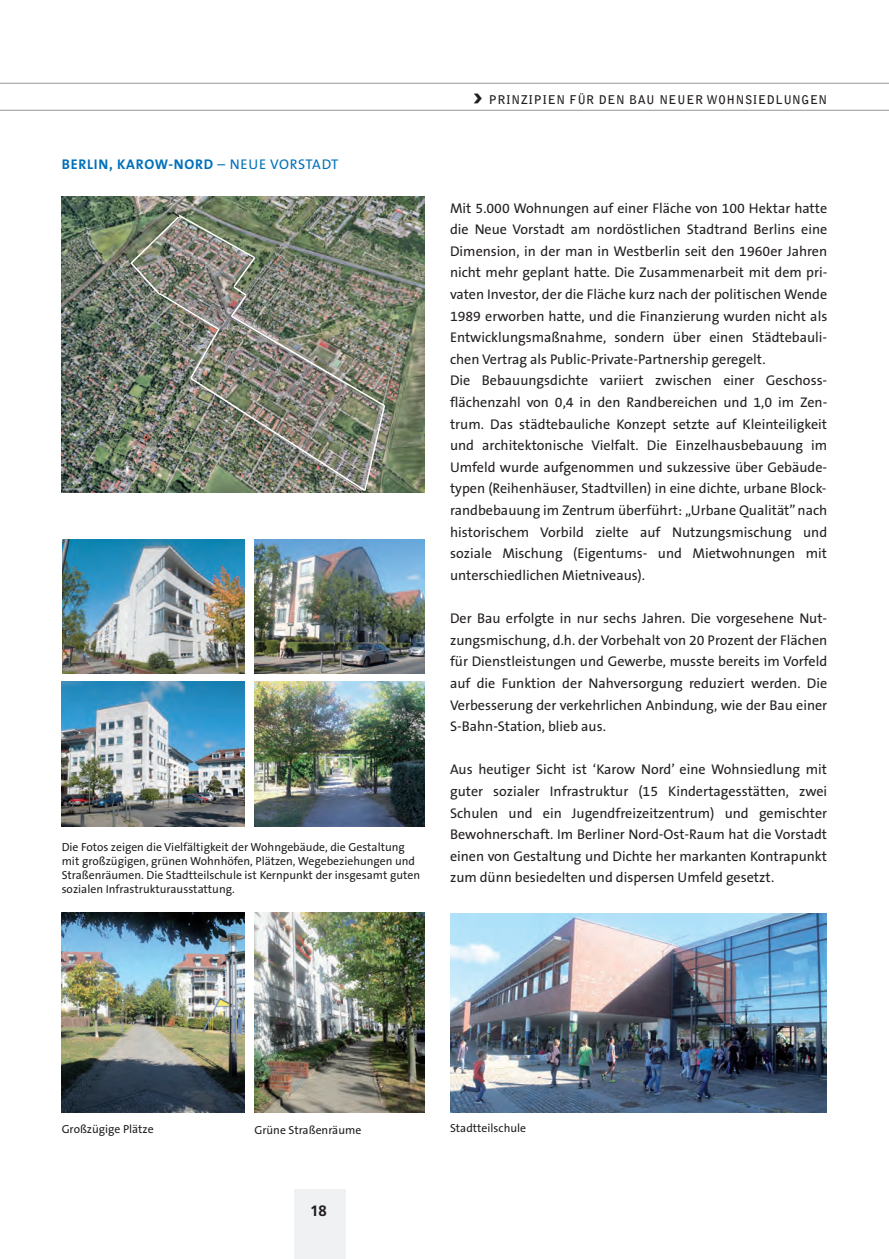
<style>
.page{position:relative;width:889px;height:1259px;background:#fff}
.page>*{position:absolute;margin:0;border:0;box-sizing:border-box;transform-origin:0 0}
.t1{font:900 31.5px "Bell Gothic Std";color:#231f20}
.t2{font:700 15px "Frutiger";color:#231f20}
.t3{font:14.1px/21.6px "The Sans B5 Plain";color:#231f20;text-align:justify}
.t4{font:700 14.1px "The Sans B7";letter-spacing:.05em;color:#0070ba}
.t5{font:700 12px "Bell Gothic Std";letter-spacing:.05em;color:#231f20}
.t6{font:11.7px/14.1px "The Sans B5 Plain";color:#231f20}
.s1{font-family:"The Sans B5 Plain";font-weight:400}
</style>
<div class="page">
<hr style="left:0;top:110px;width:889px;height:1px;background:#939598">
<hr style="left:0;top:83px;width:889px;height:1px;background:#939598">
<div style="left:294px;top:1189px;width:51px;height:70px;background:#f0f1f2"></div>
<img style="left:62px;top:196px;width:363px;height:296px">
<img style="left:129px;top:210px;width:257px;height:282px">
<img style="left:63px;top:539px;width:182px;height:134px">
<img style="left:255px;top:539px;width:170px;height:134px">
<img style="left:450px;top:913px;width:376px;height:199px">
<img style="left:255px;top:681px;width:170px;height:145px">
<img style="left:255px;top:912px;width:170px;height:200px">
<img style="left:62px;top:681px;width:182px;height:145px">
<img style="left:62px;top:912px;width:182px;height:200px">
<p class="t4" style="left:62px;top:157px;width:278px">BERLIN, KAROW-NORD <span class="s1">– NEUE VORSTADT</span></p>
<p class="t6" style="left:62px;top:840px;width:360px">Die Fotos zeigen die Vielfältigkeit der Wohngebäude, die Gestaltung mit großzügigen, grünen Wohnhöfen, Plätzen, Wegebeziehungen und Straßenräumen. Die Stadtteilschule ist Kernpunkt der insgesamt guten sozialen Infrastrukturausstattung.</p>
<h1 class="t1" style="left:472px;top:84px;width:12px">›</h1>
<p class="t5" style="left:489px;top:95px;width:340px">PRINZIPIEN FÜR DEN BAU NEUER WOHNSIEDLUNGEN</p>
<p class="t3" style="left:450px;top:197px;width:379px;text-align:left">Mit 5.000 Wohnungen auf einer Fläche von 100 Hektar hatte die Neue Vorstadt am nordöstlichen Stadtrand Berlins eine Dimension, in der man in Westberlin seit den 1960er Jahren nicht mehr geplant hatte. Die Zusammenarbeit mit dem pri&shy;vaten Investor, der die Fläche kurz nach der politischen Wende 1989 erworben hatte, und die Finanzierung wurden nicht als Entwicklungsmaßnahme, sondern über einen Städtebauli&shy;chen Vertrag als Public-Private-Partnership geregelt.<br>Die Bebauungsdichte variiert zwischen einer Geschoss&shy;flächenzahl von 0,4 in den Randbereichen und 1,0 im Zen&shy;trum. Das städtebauliche Konzept setzte auf Kleinteiligkeit und architektonische Vielfalt. Die Einzelhausbebauung im Umfeld wurde aufgenommen und sukzessive über Gebäude&shy;typen (Reihenhäuser, Stadtvillen) in eine dichte, urbane Block&shy;randbebauung im Zentrum überführt: „Urbane Qualität” nach historischem Vorbild zielte auf Nutzungsmischung und soziale Mischung (Eigentums- und Mietwohnungen mit unterschiedlichen Mietniveaus).</p>
<p class="t3" style="left:450px;top:608px;width:379px">Der Bau erfolgte in nur sechs Jahren. Die vorgesehene Nut&shy;zungsmischung, d.h. der Vorbehalt von 20 Prozent der Flächen für Dienstleistungen und Gewerbe, musste bereits im Vorfeld auf die Funktion der Nahversorgung reduziert werden. Die Verbesserung der verkehrlichen Anbindung, wie der Bau einer S-Bahn-Station, blieb aus.</p>
<p class="t3" style="left:450px;top:759px;width:379px">Aus heutiger Sicht ist ‘Karow Nord’ eine Wohnsiedlung mit guter sozialer Infrastruktur (15 Kindertagesstätten, zwei Schulen und ein Jugendfreizeitzentrum) und gemischter Bewohnerschaft. Im Berliner Nord-Ost-Raum hat die Vorstadt einen von Gestaltung und Dichte her markanten Kontrapunkt zum dünn besiedelten und dispersen Umfeld gesetzt.</p>
<p class="t6" style="left:62px;top:1122px;width:93px">Großzügige Plätze</p>
<p class="t6" style="left:254px;top:1123px;width:108px">Grüne Straßenräume</p>
<p class="t6" style="left:450px;top:1121px;width:78px">Stadtteilschule</p>
<p class="t2" style="left:310px;top:1204px;width:18px">18</p>
</div>
